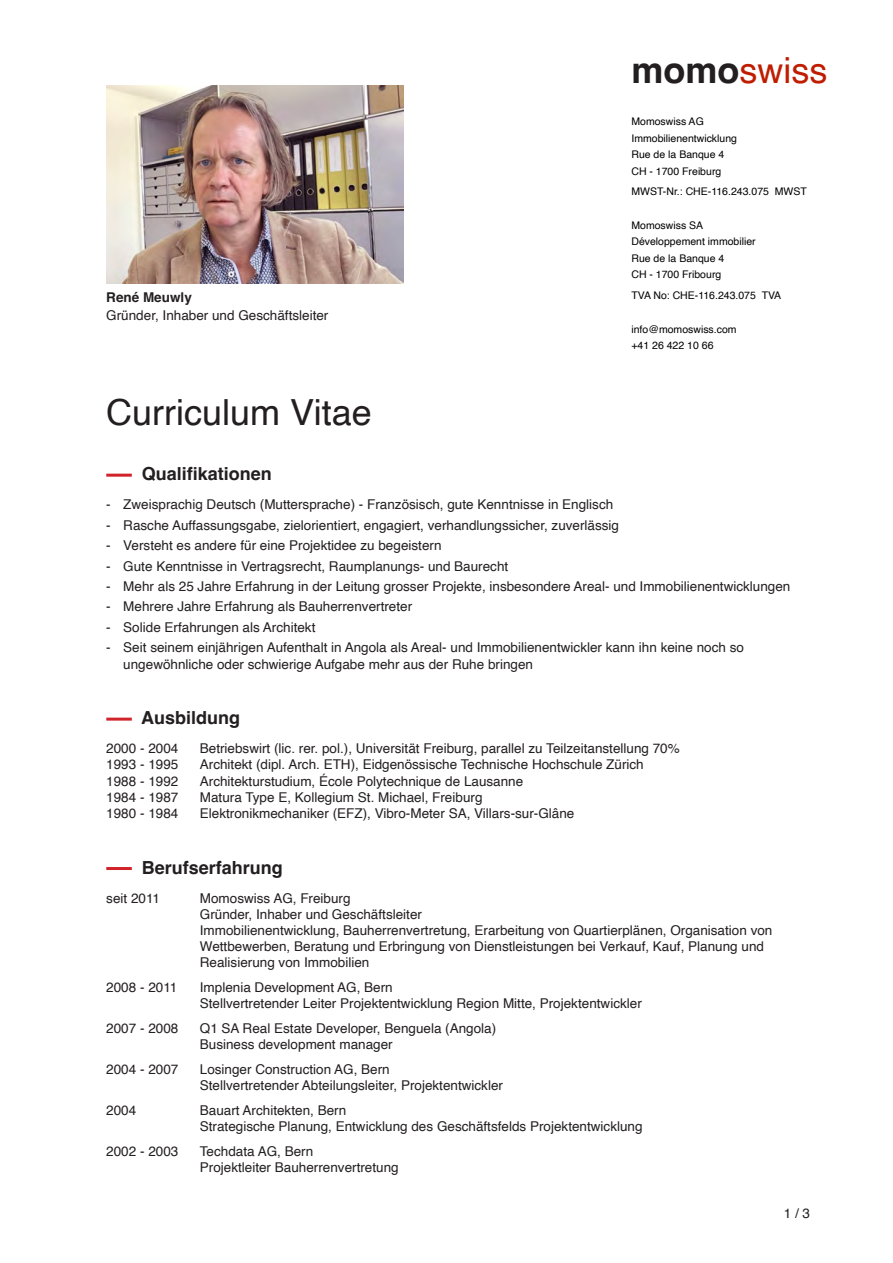
<style>
.page{position:relative;width:893px;height:1263px;background:#fff}
.page>*{position:absolute;margin:0;border:0;box-sizing:border-box;transform-origin:0 0}
.t1{font:36px "Helvetica";color:#231f20}
.t2{font:36px "Helvetica";color:#bf1d00}
.t3{font:700 18px "Helvetica";color:#231f20}
.t4{font:13.5px/16.2px "Helvetica";color:#231f20}
.t5{font:700 13.5px "Helvetica";color:#231f20}
.t6{font:10.5px "Helvetica";color:#000}
.s1{font-weight:700;color:#231f20}
</style>
<div class="page">
<hr style="left:106px;top:474px;width:26px;height:3px;background:#d1232a">
<hr style="left:106px;top:718px;width:26px;height:3px;background:#d1232a">
<hr style="left:106px;top:867px;width:26px;height:3px;background:#d1232a">
<img style="left:106px;top:85px;width:298px;height:198px">
<p class="t5" style="left:106px;top:289px;width:87px">René Meuwly</p>
<p class="t4" style="left:106px;top:308px;width:224px">Gründer, Inhaber und Geschäftsleiter</p>
<p class="t1" style="left:106px;top:384px;width:267px">Curriculum Vitae</p>
<p class="t2" style="left:631px;top:43px;width:197px"><span class="s1">momo</span>swiss</p>
<p class="t6" style="left:631px;top:113px;width:74px">Momoswiss AG</p>
<p class="t6" style="left:631px;top:130px;width:107px">Immobilienentwicklung</p>
<p class="t6" style="left:631px;top:146px;width:94px">Rue de la Banque 4</p>
<p class="t6" style="left:631px;top:163px;width:91px">CH - 1700 Freiburg</p>
<p class="t6" style="left:631px;top:184px;width:177px">MWST-Nr.: CHE-116.243.075 MWST</p>
<p class="t6" style="left:631px;top:217px;width:73px">Momoswiss SA</p>
<p class="t6" style="left:631px;top:234px;width:126px">Développement immobilier</p>
<p class="t6" style="left:631px;top:250px;width:94px">Rue de la Banque 4</p>
<p class="t6" style="left:631px;top:267px;width:91px">CH - 1700 Fribourg</p>
<p class="t6" style="left:631px;top:287px;width:151px">TVA No: CHE-116.243.075 TVA</p>
<p class="t6" style="left:631px;top:321px;width:107px">info@momoswiss.com</p>
<p class="t6" style="left:631px;top:337px;width:84px">+41 26 422 10 66</p>
<p class="t3" style="left:142px;top:463px;width:132px">Qualifikationen</p>
<p class="t4" style="left:106px;top:497px;width:508px">- Zweisprachig Deutsch (Muttersprache) - Französisch, gute Kenntnisse in Englisch</p>
<p class="t4" style="left:106px;top:517px;width:514px">- Rasche Auffassungsgabe, zielorientiert, engagiert, verhandlungssicher, zuverlässig</p>
<p class="t4" style="left:106px;top:538px;width:337px">- Versteht es andere für eine Projektidee zu begeistern</p>
<p class="t4" style="left:106px;top:558px;width:403px">- Gute Kenntnisse in Vertragsrecht, Raumplanungs- und Baurecht</p>
<p class="t4" style="left:106px;top:579px;width:686px">- Mehr als 25 Jahre Erfahrung in der Leitung grosser Projekte, insbesondere Areal- und Immobilienentwicklungen</p>
<p class="t4" style="left:106px;top:599px;width:307px">- Mehrere Jahre Erfahrung als Bauherrenvertreter</p>
<p class="t4" style="left:106px;top:619px;width:211px">- Solide Erfahrungen als Architekt</p>
<p class="t4" style="left:123px;top:640px;width:622px;text-indent:-17px">- Seit seinem einjährigen Aufenthalt in Angola als Areal- und Immobilienentwickler kann ihn keine noch so ungewöhnliche oder schwierige Aufgabe mehr aus der Ruhe bringen</p>
<p class="t3" style="left:141px;top:707px;width:100px">Ausbildung</p>
<p class="t4" style="left:106px;top:741px;width:74px">2000 - 2004</p>
<p class="t4" style="left:200px;top:741px;width:481px">Betriebswirt (lic. rer. pol.), Universität Freiburg, parallel zu Teilzeitanstellung 70%</p>
<p class="t4" style="left:106px;top:757px;width:74px">1993 - 1995</p>
<p class="t4" style="left:200px;top:757px;width:445px">Architekt (dipl. Arch. ETH), Eidgenössische Technische Hochschule Zürich</p>
<p class="t4" style="left:106px;top:773px;width:74px">1988 - 1992</p>
<p class="t4" style="left:200px;top:773px;width:325px">Architekturstudium, École Polytechnique de Lausanne</p>
<p class="t4" style="left:106px;top:789px;width:74px">1984 - 1987</p>
<p class="t4" style="left:200px;top:789px;width:284px">Matura Type E, Kollegium St. Michael, Freiburg</p>
<p class="t4" style="left:106px;top:805px;width:74px">1980 - 1984</p>
<p class="t4" style="left:200px;top:805px;width:376px">Elektronikmechaniker (EFZ), Vibro-Meter SA, Villars-sur-Glâne</p>
<p class="t3" style="left:142px;top:856px;width:143px">Berufserfahrung</p>
<p class="t4" style="left:106px;top:890px;width:55px">seit 2011</p>
<p class="t4" style="left:200px;top:890px;width:152px">Momoswiss AG, Freiburg</p>
<p class="t4" style="left:200px;top:906px;width:224px">Gründer, Inhaber und Geschäftsleiter</p>
<p class="t4" style="left:200px;top:922px;width:574px">Immobilienentwicklung, Bauherrenvertretung, Erarbeitung von Quartierplänen, Organisation von<br>Wettbewerben, Beratung und Erbringung von Dienstleistungen bei Verkauf, Kauf, Planung und<br>Realisierung von Immobilien</p>
<p class="t4" style="left:106px;top:980px;width:73px">2008 - 2011</p>
<p class="t4" style="left:200px;top:980px;width:194px">Implenia Development AG, Bern</p>
<p class="t4" style="left:200px;top:996px;width:443px">Stellvertretender Leiter Projektentwicklung Region Mitte, Projektentwickler</p>
<p class="t4" style="left:106px;top:1020px;width:74px">2007 - 2008</p>
<p class="t4" style="left:200px;top:1020px;width:298px">Q1 SA Real Estate Developer, Benguela (Angola)</p>
<p class="t4" style="left:200px;top:1037px;width:194px">Business development manager</p>
<p class="t4" style="left:106px;top:1061px;width:74px">2004 - 2007</p>
<p class="t4" style="left:200px;top:1061px;width:191px">Losinger Construction AG, Bern</p>
<p class="t4" style="left:200px;top:1078px;width:305px">Stellvertretender Abteilungsleiter, Projektentwickler</p>
<p class="t4" style="left:106px;top:1102px;width:32px">2004</p>
<p class="t4" style="left:200px;top:1102px;width:148px">Bauart Architekten, Bern</p>
<p class="t4" style="left:200px;top:1118px;width:444px">Strategische Planung, Entwicklung des Geschäftsfelds Projektentwicklung</p>
<p class="t4" style="left:106px;top:1143px;width:74px">2002 - 2003</p>
<p class="t4" style="left:200px;top:1143px;width:115px">Techdata AG, Bern</p>
<p class="t4" style="left:200px;top:1159px;width:200px">Projektleiter Bauherrenvertretung</p>
<p class="t4" style="left:784px;top:1205px;width:28px">1 / 3</p>
</div>
